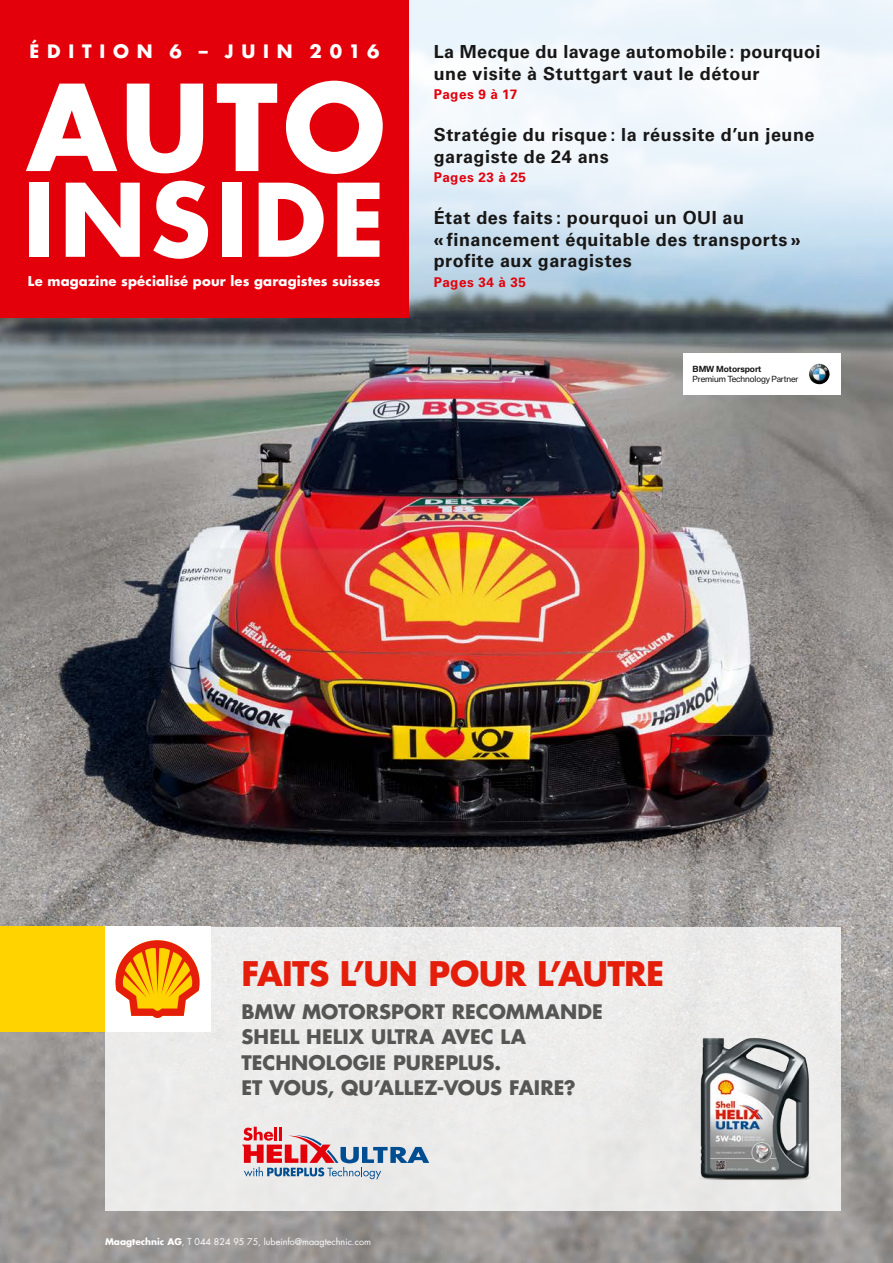
<style>
.page{position:relative;width:893px;height:1263px;background:#fff}
.page>*{position:absolute;margin:0;border:0;box-sizing:border-box;transform-origin:0 0}
.t1{font:700 115.95px "Futura LT Pro";color:#fff}
.t2{font:700 98.4px "Futura LT Pro";letter-spacing:.05em;color:#fff}
.t3{font:700 33px "Futura";letter-spacing:-.02em;color:#e41e0a}
.t4{font:700 19.5px/25.5px "Futura";color:#565655}
._05_Lauftext{font:700 18px/21.6px "Univers LT Std";letter-spacing:.03em;color:#181716}
.t5{font:700 18px "Futura LT Pro";letter-spacing:.435em;color:#fff}
._05_Lauftext-2{font:700 13.5px "Univers LT Std";letter-spacing:.04em;color:#e3000b}
.t6{font:700 13.2px "Futura LT Pro";letter-spacing:.01em;color:#fff}
.t7{font:9px "Futura";color:#fff}
.t8{font:8.25px/9.6px "BMW Type Global Pro";letter-spacing:-.01em;color:#181716}
.s1{font-weight:700}
</style>
<div class="page">
<img style="left:0;top:317px;width:893px;height:946px">
<div style="left:105px;top:927px;width:735px;height:283px;background:#ecebeb"></div>
<div style="left:0;top:927px;width:105px;height:105px;background:#ffd300"></div>
<div style="left:105px;top:927px;width:105px;height:105px;background:#fff"></div>
<svg style="left:115px;top:940px;width:85px;height:78px"></svg>
<svg style="left:242px;top:1127px;width:187px;height:52px"></svg>
<img style="left:662px;top:1025px;width:148px;height:155px">
<div style="left:683px;top:353px;width:157px;height:42px;background:#fff"></div>
<img style="left:809px;top:363px;width:21px;height:21px">
<svg style="left:107px;top:1236px;width:8px;height:27px"></svg>
<svg style="left:128px;top:1236px;width:9px;height:27px"></svg>
<svg style="left:408px;top:0;width:485px;height:317px"></svg>
<div style="left:0;top:0;width:408px;height:317px;background:#e3000b"></div>
<p class="t5" style="left:30px;top:37px;width:351px">ÉDITION 6 – JUIN 2016</p>
<p class="t1" style="left:26px;top:38px;width:361px">AUTO</p>
<p class="t2" style="left:23px;top:144px;width:364px">INSIDE</p>
<p class="t6" style="left:28px;top:271px;width:354px">Le magazine spécialisé pour les garagistes suisses</p>
<p class="_05_Lauftext" style="left:434px;top:41px;width:388px">La Mecque du lavage automobile : pourquoi une visite à Stuttgart vaut le détour</p>
<p class="_05_Lauftext-2" style="left:434px;top:87px;width:85px">Pages 9 à 17</p>
<p class="_05_Lauftext" style="left:434px;top:124px;width:382px">Stratégie du risque : la réussite d’un jeune garagiste de 24 ans</p>
<p class="_05_Lauftext-2" style="left:434px;top:169px;width:94px">Pages 23 à 25</p>
<p class="_05_Lauftext" style="left:434px;top:207px;width:369px">État des faits : pourquoi un OUI au<br>« financement équitable des transports » profite aux garagistes</p>
<p class="_05_Lauftext-2" style="left:434px;top:274px;width:94px">Pages 34 à 35</p>
<p class="t8" style="left:693px;top:364px;width:107px"><span class="s1">BMW Motorsport<br></span>Premium Technology Partner</p>
<p class="t3" style="left:242px;top:950px;width:424px">FAITS L’UN POUR L’AUTRE</p>
<p class="t4" style="left:242px;top:998px;width:363px">BMW MOTORSPORT RECOMMANDE<br>SHELL HELIX ULTRA AVEC LA<br>TECHNOLOGIE PUREPLUS.<br>ET VOUS, QU’ALLEZ-VOUS FAIRE?</p>
<p class="t7" style="left:105px;top:1235px;width:267px"><span class="s1">Maagtechnic AG</span>, T 044 824 95 75, lubeinfo@maagtechnic.com</p>
</div>
